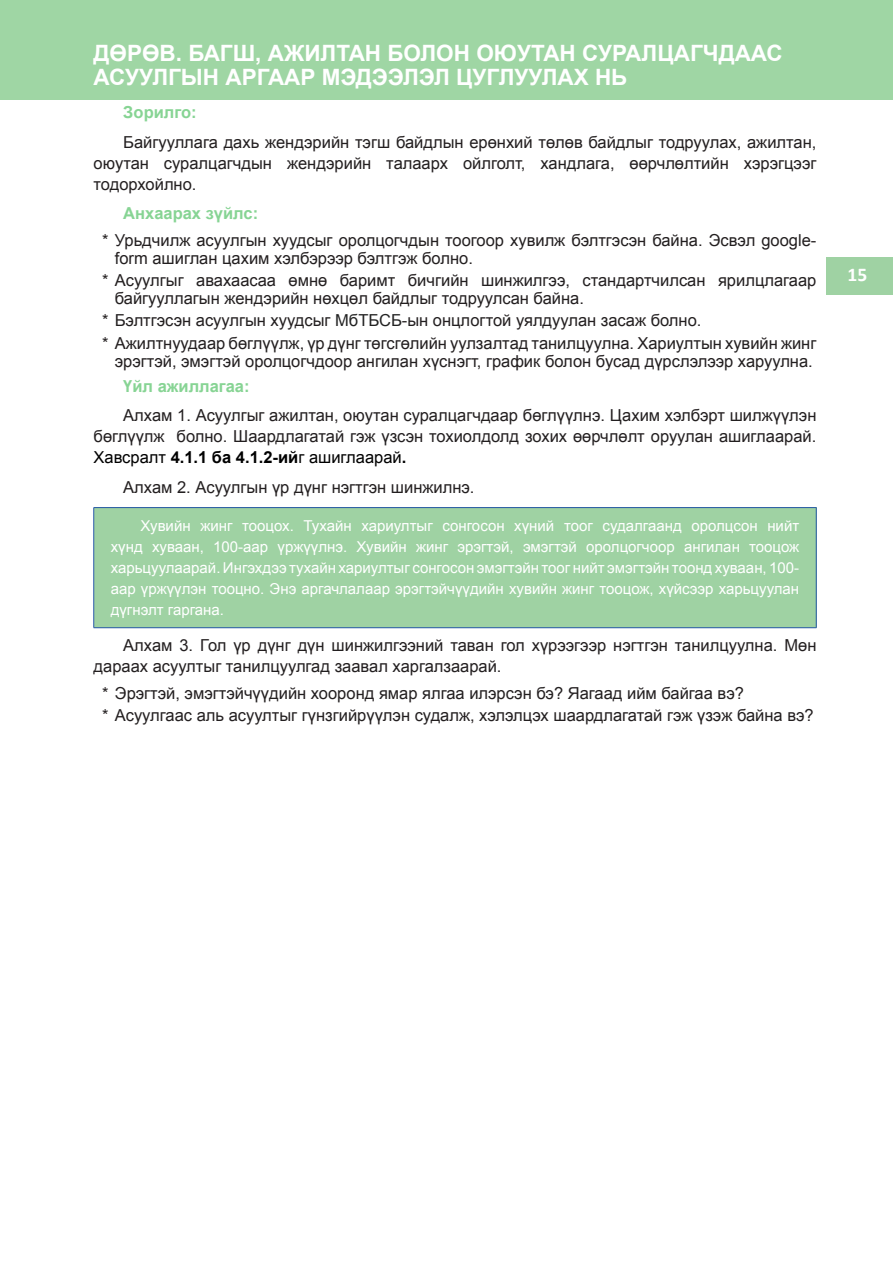
<style>
.page{position:relative;width:893px;height:1263px;background:#fff}
.page>*{position:absolute;margin:0;border:0;box-sizing:border-box;transform-origin:0 0}
.garchig{font:700 22.5px/24px "Mogul Arial";color:#fff}
.t1{font:700 19.5px "Calibri";color:#fff}
.text{font:16.5px/21px "Mogul Arial";color:#231f20}
.bold{font:700 16.5px "Mogul Arial";color:#87d494}
.text-2{font:15px/21px "Mogul Arial";color:#fff;text-align:justify}
.s1{color:#222}
.s2{color:#000}
.s3{font-weight:700;color:#000}
</style>
<div class="page">
<div style="left:826px;top:257px;width:67px;height:37px;background:#9fd2a3"></div>
<div style="left:94px;top:508px;width:722px;height:120px;background:#9fd2a3"></div>
<hr style="left:94px;top:507px;width:722px;height:1px;background:#2758a7">
<hr style="left:93px;top:508px;width:1px;height:119px;background:#2758a7">
<hr style="left:816px;top:508px;width:1px;height:119px;background:#2758a7">
<hr style="left:94px;top:627px;width:722px;height:1px;background:#2758a7">
<div style="left:0;top:0;width:893px;height:100px;background:#9fd6a4"></div>
<p class="garchig" style="left:94px;top:42px;width:691px">ДӨРӨВ. БАГШ, АЖИЛТАН БОЛОН ОЮУТАН СУРАЛЦАГЧДААС<br>АСУУЛГЫН АРГААР МЭДЭЭЛЭЛ ЦУГЛУУЛАХ НЬ</p>
<p class="bold" style="left:123px;top:102px;width:75px">Зорилго:</p>
<p class="text" style="left:94px;top:132px;width:724px;text-align:justify;text-indent:30px">Байгууллага дахь жендэрийн тэгш байдлын ерөнхий төлөв байдлыг тодруулах, ажилтан, оюутан суралцагчдын жендэрийн талаарх ойлголт, хандлага, өөрчлөлтийн хэрэгцээг тодорхойлно.</p>
<p class="bold" style="left:123px;top:203px;width:136px">Анхаарах зүйлс:</p>
<p class="text" style="left:115px;top:231px;width:703px;line-height:18px;text-indent:-13px">* Урьдчилж асуулгын хуудсыг оролцогчдын тоогоор хувилж бэлтгэсэн байна. Эсвэл google&shy;form ашиглан цахим хэлбэрээр бэлтгэж болно.</p>
<p class="text" style="left:115px;top:271px;width:703px;line-height:18px;text-indent:-13px">* Асуулгыг авахаасаа өмнө баримт бичгийн шинжилгээ, стандартчилсан ярилцлагаар байгууллагын жендэрийн нөхцөл байдлыг тодруулсан байна.</p>
<p class="text" style="left:102px;top:310px;width:601px">* Бэлтгэсэн асуулгын хуудсыг <span class="s1">МбТБСБ</span>-ын онцлогтой уялдуулан засаж болно.</p>
<p class="text" style="left:102px;top:334px;width:716px;line-height:18px;text-align:center">* Ажилтнуудаар бөглүүлж, үр дүнг төгсгөлийн уулзалтад танилцуулна. Хариултын хувийн жинг эрэгтэй, эмэгтэй оролцогчдоор ангилан хүснэгт, график болон бусад дүрслэлээр харуулна.</p>
<p class="bold" style="left:123px;top:375px;width:128px">Үйл ажиллагаа:</p>
<p class="text" style="left:94px;top:405px;width:724px;text-align:justify;text-indent:30px">Алхам 1. Асуулгыг ажилтан, оюутан суралцагчдаар бөглүүлнэ. Цахим хэлбэрт шилжүүлэн бөглүүлж болно. Шаардлагатай гэж үзсэн тохиолдолд зохих өөрчлөлт оруулан ашиглаарай.<br><span class="s2">Хавсралт</span> <span class="s3">4.1.1 ба 4.1.2-ий</span><span class="s2">г ашиглаарай</span><span class="s3">.</span></p>
<p class="text" style="left:123px;top:477px;width:353px">Алхам 2. Асуулгын үр дүнг нэгтгэн шинжилнэ.</p>
<p class="text-2" style="left:111px;top:515px;width:690px;text-indent:30px">Хувийн жинг тооцох. Тухайн хариултыг сонгосон хүний тоог судалгаанд оролцсон нийт хүнд хуваан, 100-аар үржүүлнэ. Хувийн жинг эрэгтэй, эмэгтэй оролцогчоор ангилан тооцож харьцуулаарай. Ингэхдээ тухайн хариултыг сонгосон эмэгтэйн тоог нийт эмэгтэйн тоонд хуваан, 100- аар үржүүлэн тооцно. Энэ аргачлалаар эрэгтэйчүүдийн хувийн жинг тооцож, хүйсээр харьцуулан дүгнэлт гаргана.</p>
<p class="text" style="left:94px;top:635px;width:724px;text-indent:30px">Алхам 3. Гол үр дүнг дүн шинжилгээний таван гол хүрээгээр нэгтгэн танилцуулна. Мөн дараах асуултыг танилцуулгад заавал харгалзаарай.</p>
<p class="text" style="left:102px;top:683px;width:643px">* Эрэгтэй, эмэгтэйчүүдийн хооронд ямар ялгаа илэрсэн бэ? Яагаад ийм байгаа вэ?</p>
<p class="text" style="left:102px;top:705px;width:713px">* Асуулгаас аль асуултыг гүнзгийрүүлэн судалж, хэлэлцэх шаардлагатай гэж үзэж байна вэ?</p>
<p class="t1" style="left:847px;top:261px;width:21px">15</p>
</div>
